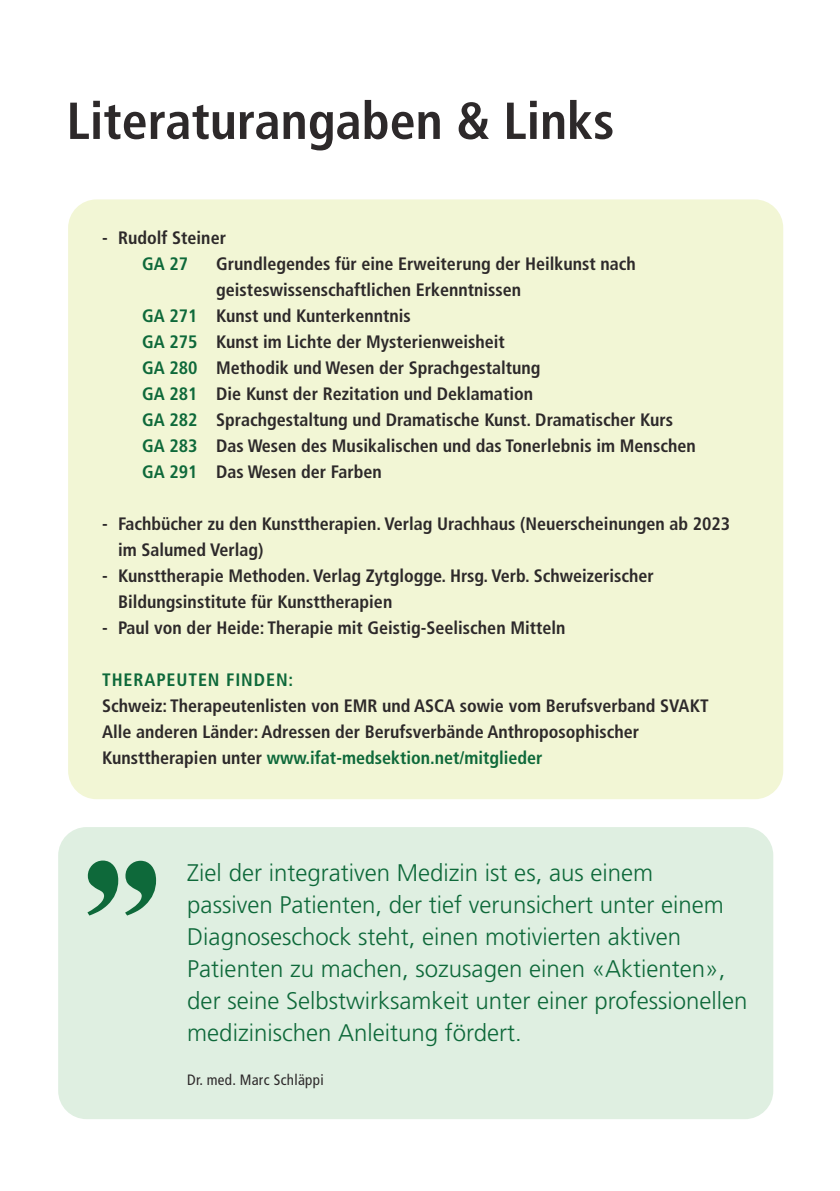
<style>
.page{position:relative;width:840px;height:1191px;background:#fff}
.page>*{position:absolute;margin:0;border:0;box-sizing:border-box;transform-origin:0 0}
.t1{font:200px "Engravers";color:#0e693a}
.t2{font:700 condensed 52px "Frutiger LT";color:#2d292a}
.t3{font:300 24px/32px "Frutiger LT";color:#0e693a}
.t4{font:700 condensed 18px/26px "Frutiger LT";color:#2d292a}
.t5{font:700 condensed 18px "Frutiger LT";letter-spacing:.05em;color:#0e693a}
.t6{font:condensed 15px "Frutiger LT";letter-spacing:.02em;color:#2d292a}
.s1{color:#0e693a}
</style>
<div class="page">
<div style="left:68px;top:199px;width:714px;height:600px;background:#f2f6d5;border-radius:28px"></div>
<div style="left:58px;top:827px;width:714px;height:292px;background:#dfefe1;border-radius:28px"></div>
<h2 class="t2" style="left:67px;top:90px;width:549px">Literaturangaben &amp; Links</h2>
<p class="t4" style="left:102px;top:225px;width:125px">- Rudolf Steiner</p>
<p class="t5" style="left:142px;top:253px;width:48px">GA 27</p>
<p class="t4" style="left:216px;top:251px;width:421px">Grundlegendes für eine Erweiterung der Heilkunst nach</p>
<p class="t4" style="left:216px;top:277px;width:306px">geisteswissenschaftlichen Erkenntnissen</p>
<p class="t4" style="left:142px;top:303px;width:270px"><span class="s1">GA 271</span> Kunst und Kunterkenntnis</p>
<p class="t4" style="left:142px;top:329px;width:364px"><span class="s1">GA 275</span> Kunst im Lichte der Mysterienweisheit</p>
<p class="t4" style="left:142px;top:355px;width:399px"><span class="s1">GA 280</span> Methodik und Wesen der Sprachgestaltung</p>
<p class="t4" style="left:142px;top:381px;width:392px"><span class="s1">GA 281</span> Die Kunst der Rezitation und Deklamation</p>
<p class="t4" style="left:142px;top:407px;width:532px"><span class="s1">GA 282</span> Sprachgestaltung und Dramatische Kunst. Dramatischer Kurs</p>
<p class="t4" style="left:142px;top:433px;width:554px"><span class="s1">GA 283</span> Das Wesen des Musikalischen und das Tonerlebnis im Menschen</p>
<p class="t4" style="left:142px;top:459px;width:241px"><span class="s1">GA 291</span> Das Wesen der Farben</p>
<p class="t4" style="left:118px;top:511px;width:613px;text-indent:-16px">- Fachbücher zu den Kunsttherapien. Verlag Urachhaus (Neuerscheinungen ab 2023 im Salumed Verlag)</p>
<p class="t4" style="left:118px;top:563px;width:537px;text-indent:-16px">- Kunsttherapie Methoden. Verlag Zytglogge. Hrsg. Verb. Schweizerischer<br>Bildungsinstitute für Kunsttherapien</p>
<p class="t4" style="left:102px;top:615px;width:464px">- Paul von der Heide: Therapie mit Geistig-Seelischen Mitteln</p>
<p class="t5" style="left:102px;top:669px;width:192px">THERAPEUTEN FINDEN:</p>
<p class="t4" style="left:102px;top:693px;width:607px">Schweiz: Therapeutenlisten von EMR und ASCA sowie vom Berufsverband SVAKT<br>Alle anderen Länder: Adressen der Berufsverbände Anthroposophischer<br>Kunsttherapien unter <span class="s1">www.ifat-medsektion.net/mitglieder</span></p>
<h1 class="t1" style="left:62px;top:701px;width:120px">„</h1>
<p class="t3" style="left:187px;top:856px;width:561px">Ziel der integrativen Medizin ist es, aus einem<br>passiven Patienten, der tief verunsichert unter einem Diagnoseschock steht, einen motivierten aktiven Patienten zu machen, sozusagen einen «Aktienten», der seine Selbstwirksamkeit unter einer professionellen medizinischen Anleitung fördert.</p>
<p class="t6" style="left:187px;top:1070px;width:138px">Dr. med. Marc Schläppi</p>
</div>
